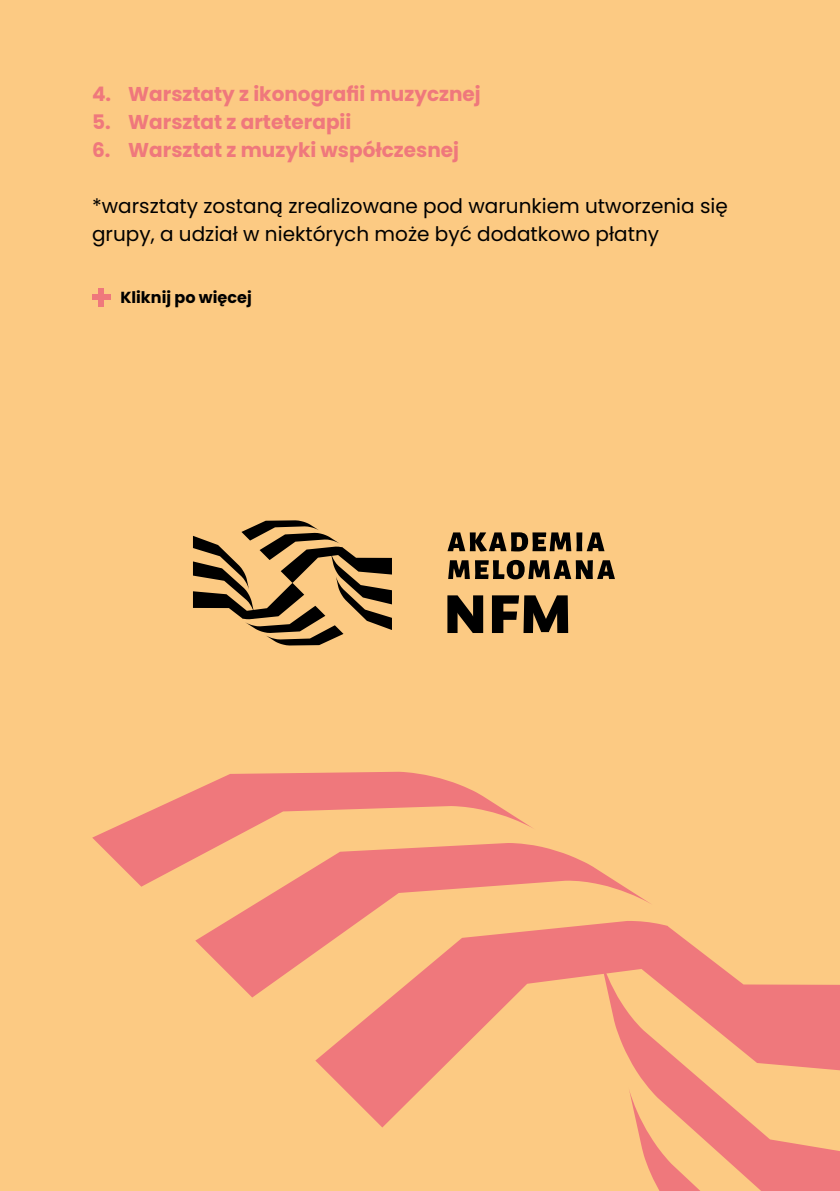
<style>
.page{position:relative;width:840px;height:1191px;background:#fff}
.page>*{position:absolute;margin:0;border:0;box-sizing:border-box;transform-origin:0 0}
.t1{font:20px/28px "Poppins";color:#000}
.t2{font:700 20px "Poppins";color:#ef787c}
.t3{font:700 16px "Poppins";color:#000}
</style>
<div class="page">
<div style="left:0;top:0;width:839px;height:1191px;background:#fcca83"></div>
<div style="left:98px;top:288px;width:6px;height:18px;background:#ef787c"></div>
<div style="left:92px;top:294px;width:19px;height:6px;background:#ef787c"></div>
<svg style="left:447px;top:532px;width:157px;height:19px"></svg>
<svg style="left:448px;top:560px;width:166px;height:19px"></svg>
<svg style="left:193px;top:520px;width:199px;height:125px"></svg>
<svg style="left:447px;top:595px;width:36px;height:38px"></svg>
<svg style="left:491px;top:595px;width:77px;height:38px"></svg>
<svg style="left:92px;top:771px;width:440px;height:115px"></svg>
<svg style="left:195px;top:843px;width:456px;height:154px"></svg>
<svg style="left:315px;top:920px;width:352px;height:207px"></svg>
<svg style="left:598px;top:950px;width:110px;height:177px"></svg>
<svg style="left:602px;top:926px;width:237px;height:153px"></svg>
<svg style="left:628px;top:1086px;width:211px;height:105px"></svg>
<p class="t2" style="left:92px;top:82px;width:390px">4. Warsztaty z ikonografii muzycznej</p>
<p class="t2" style="left:92px;top:110px;width:261px">5. Warsztat z arteterapii</p>
<p class="t2" style="left:92px;top:138px;width:368px">6. Warsztat z muzyki współczesnej</p>
<p class="t1" style="left:92px;top:192px;width:637px">*warsztaty zostaną zrealizowane pod warunkiem utworzenia się grupy, a udział w niektórych może być dodatkowo płatny</p>
<p class="t3" style="left:120px;top:288px;width:133px">Kliknij po więcej</p>
</div>
